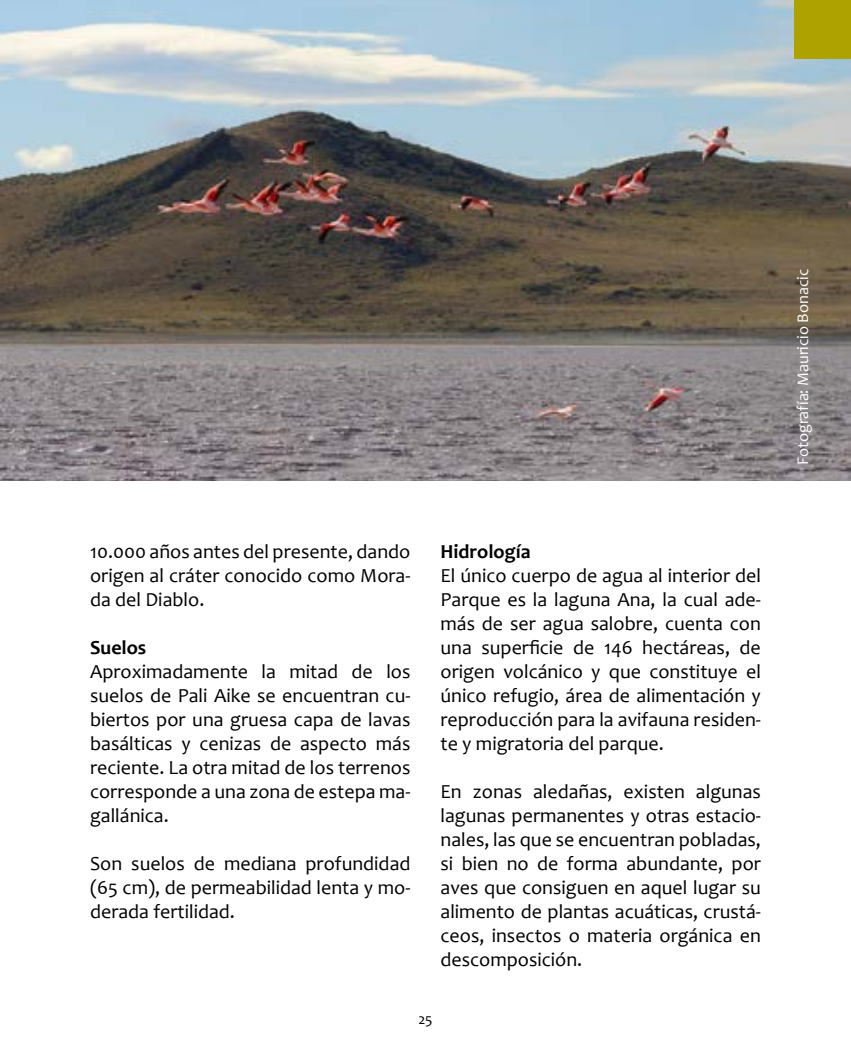
<style>
.page{position:relative;width:851px;height:1063px;background:#fff}
.page>*{position:absolute;margin:0;border:0;box-sizing:border-box;transform-origin:0 0}
.t1{font:20px/24px "Candara";color:#000;text-align:justify}
.t2{font:700 20px "Candara";color:#000}
.t3{font:16.25px "Candara";color:#fff}
.t4{font:15px "Candara";color:#000}
</style>
<div class="page">
<img style="left:0;top:0;width:850px;height:481px">
<div style="left:794px;top:0;width:56px;height:58px;background:#ada200"></div>
<p class="t1" style="left:90px;top:540px;width:322px">10.000 años antes del presente, dando origen al cráter conocido como Mora&shy;da del Diablo.</p>
<p class="t2" style="left:90px;top:635px;width:58px">Suelos</p>
<p class="t1" style="left:90px;top:660px;width:322px">Aproximadamente la mitad de los suelos de Pali Aike se encuentran cu&shy;biertos por una gruesa capa de lavas basálticas y cenizas de aspecto más reciente. La otra mitad de los terrenos corresponde a una zona de estepa ma&shy;gallánica.</p>
<p class="t1" style="left:90px;top:852px;width:322px">Son suelos de mediana profundidad (65 cm), de permeabilidad lenta y mo&shy;derada fertilidad.</p>
<p class="t2" style="left:440px;top:539px;width:92px">Hidrología</p>
<p class="t1" style="left:440px;top:564px;width:322px">El único cuerpo de agua al interior del Parque es la laguna Ana, la cual ade&shy;más de ser agua salobre, cuenta con una superficie de 146 hectáreas, de origen volcánico y que constituye el único refugio, área de alimentación y reproducción para la avifauna residen&shy;te y migratoria del parque.</p>
<p class="t1" style="left:440px;top:780px;width:322px">En zonas aledañas, existen algunas lagunas permanentes y otras estacio&shy;nales, las que se encuentran pobladas, si bien no de forma abundante, por aves que consiguen en aquel lugar su alimento de plantas acuáticas, crustá&shy;ceos, insectos o materia orgánica en descomposición.</p>
<p class="t4" style="left:418px;top:1010px;width:16px">25</p>
<p class="t3" style="left:792px;top:465px;width:198px;rotate:-90deg">Fotografía: Mauricio Bonacic</p>
</div>
